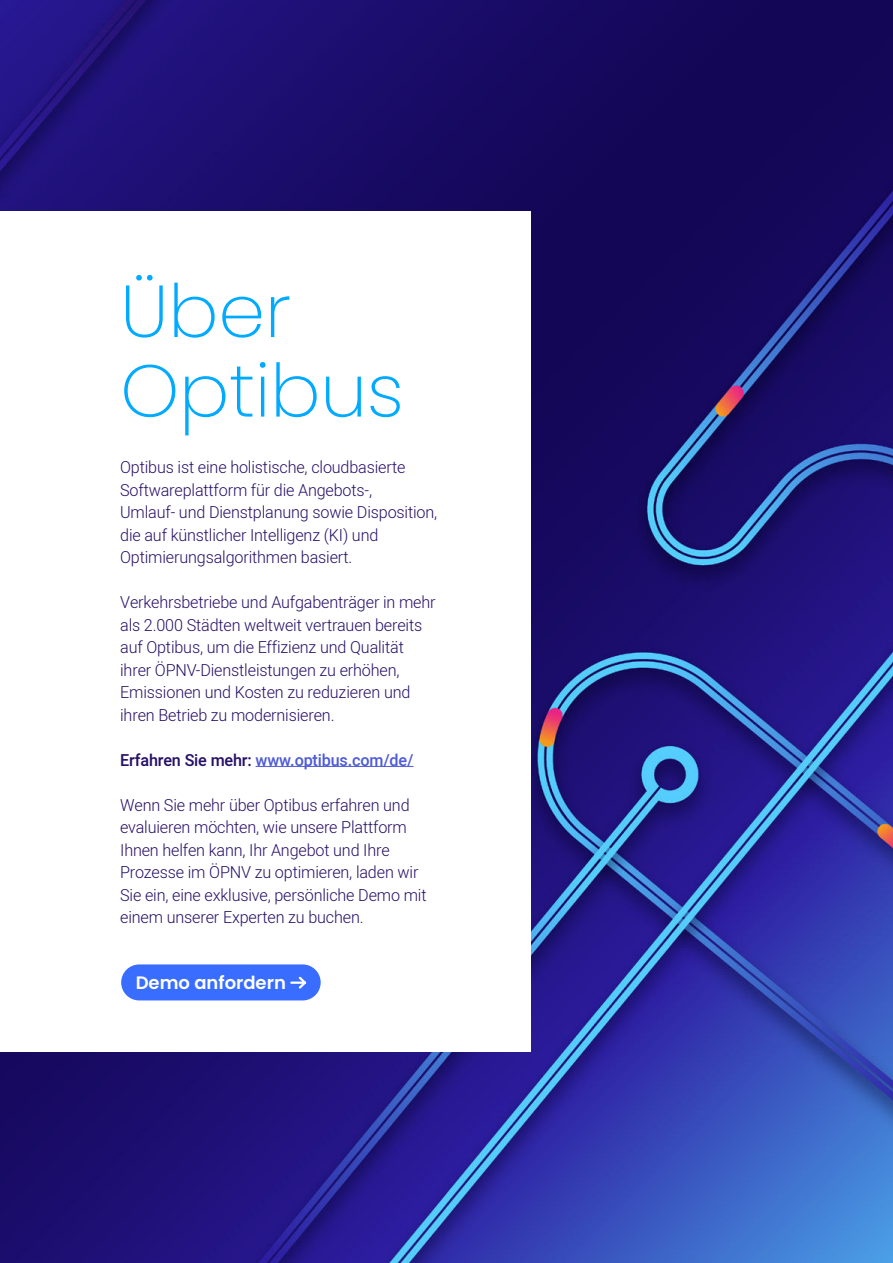
<style>
.page{position:relative;width:893px;height:1263px;background:#fff}
.page>*{position:absolute;margin:0;border:0;box-sizing:border-box;transform-origin:0 0}
.t1{font:200 73.5px/79.5px "Poppins";letter-spacing:-.005em;color:#0af}
.t2{font:600 18px "Poppins";color:#fff}
.t3{font:300 16.5px/22.5px "Heebo";letter-spacing:-.01em;color:#271066}
.t4{font:500 16.5px "Heebo";letter-spacing:-.01em;color:#4f5cd6}
.s1{color:#271066}
</style>
<div class="page">
<img style="left:0;top:1px;width:893px;height:1261px">
<div style="left:0;top:211px;width:530px;height:840px;background:#fff"></div>
<hr style="left:256px;top:766px;width:157px;height:1px;background:#4f5cd6">
<div style="left:121px;top:964px;width:200px;height:36px;background:#396dff;border-radius:18px"></div>
<svg style="left:290px;top:976px;width:16px;height:13px"></svg>
<h1 class="t1" style="left:120px;top:279px;width:285px">Über<br>Optibus</h1>
<p class="t3" style="left:120px;top:455px;width:319px">Optibus ist eine holistische, cloudbasierte Softwareplattform für die Angebots-,<br>Umlauf- und Dienstplanung sowie Disposition, die auf künstlicher Intelligenz (KI) und Optimierungsalgorithmen basiert.</p>
<p class="t3" style="left:120px;top:590px;width:317px">Verkehrsbetriebe und Aufgabenträger in mehr als 2.000 Städten weltweit vertrauen bereits auf Optibus, um die Effizienz und Qualität ihrer ÖPNV-Dienstleistungen zu erhöhen, Emissionen und Kosten zu reduzieren und ihren Betrieb zu modernisieren.</p>
<p class="t4" style="left:120px;top:748px;width:295px"><span class="s1">Erfahren Sie mehr:</span> www.optibus.com/de/</p>
<p class="t3" style="left:120px;top:793px;width:308px">Wenn Sie mehr über Optibus erfahren und evaluieren möchten, wie unsere Plattform Ihnen helfen kann, Ihr Angebot und Ihre Prozesse im ÖPNV zu optimieren, laden wir Sie ein, eine exklusive, persönliche Demo mit einem unserer Experten zu buchen.</p>
<p class="t2" style="left:136px;top:974px;width:152px">Demo anfordern</p>
</div>
